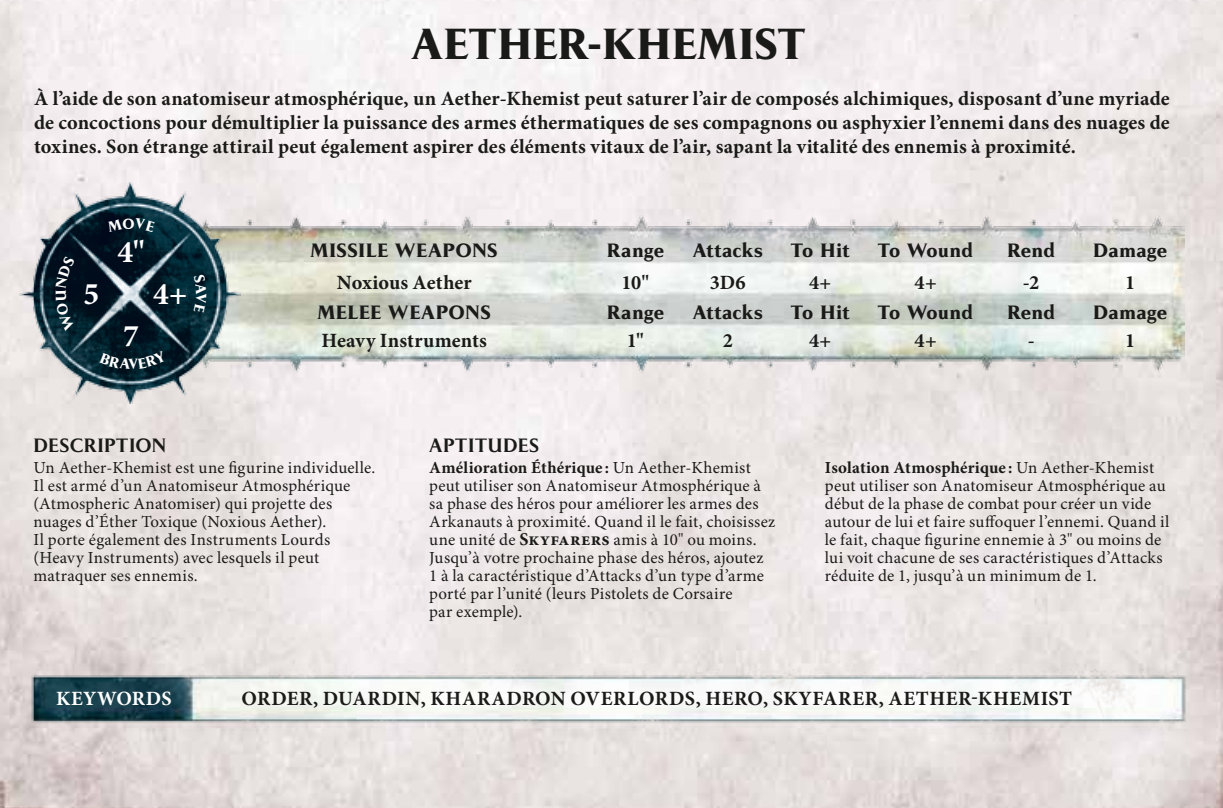
<style>
.page{position:relative;width:1223px;height:808px;background:#fff}
.page>*{position:absolute;margin:0;border:0;box-sizing:border-box;transform-origin:0 0}
.t1{font:700 40.5px "Pompei Std";letter-spacing:.005em;color:#1a1a18}
.t2{font:700 31.5px "Minion Pro";color:#fff}
.t3{font:700 20.25px/23.6px "Minion Pro";letter-spacing:.015em;color:#1a1a18;text-align:justify}
.t4{font:700 20.25px "Minion Pro";letter-spacing:.01em;color:#fff}
.t5{font:700 18px "Pompei Std";letter-spacing:.02em;color:#1a1a18}
.t6{font:600 18px "Pompei Std";letter-spacing:.03em;color:#1a1a18}
.t7{font:16.88px/18px "Minion Pro";letter-spacing:.015em;color:#1a1a18}
.s1{font-weight:700}
.s2{font-weight:700;font-size:18px}
</style>
<div class="page">
<img style="left:138px;top:199px;width:1046px;height:221px">
<img style="left:20px;top:183px;width:221px;height:220px">
<img style="left:22px;top:659px;width:1167px;height:94px">
<svg style="left:107px;top:218px;width:48px;height:14px"></svg>
<svg style="left:194px;top:274px;width:12px;height:39px"></svg>
<svg style="left:99px;top:351px;width:67px;height:18px"></svg>
<svg style="left:56px;top:255px;width:19px;height:77px"></svg>
<h1 class="t1" style="left:411px;top:18px;width:396px">AETHER-KHEMIST</h1>
<p class="t3" style="left:34px;top:88px;width:1136px">À l’aide de son anatomiseur atmosphérique, un Aether-Khemist peut saturer l’air de composés alchimiques, disposant d’une myriade de concoctions pour démultiplier la puissance des armes éthermatiques de ses compagnons ou asphyxier l’ennemi dans des nuages de toxines. Son étrange attirail peut également aspirer des éléments vitaux de l’air, sapant la vitalité des ennemis à proximité.</p>
<h2 class="t2" style="left:117px;top:233px;width:29px">4"</h2>
<h2 class="t2" style="left:83px;top:275px;width:17px">5</h2>
<h2 class="t2" style="left:153px;top:275px;width:36px">4+</h2>
<h2 class="t2" style="left:123px;top:317px;width:17px">7</h2>
<p class="t5" style="left:310px;top:238px;width:188px">MISSILE WEAPONS</p>
<p class="t5" style="left:606px;top:238px;width:59px">Range</p>
<p class="t5" style="left:692px;top:238px;width:72px">Attacks</p>
<p class="t5" style="left:790px;top:238px;width:60px">To Hit</p>
<p class="t5" style="left:877px;top:238px;width:97px">To Wound</p>
<p class="t5" style="left:1006px;top:238px;width:50px">Rend</p>
<p class="t5" style="left:1092px;top:238px;width:75px">Damage</p>
<p class="t3" style="left:337px;top:272px;width:136px">Noxious Aether</p>
<p class="t3" style="left:621px;top:272px;width:29px">10"</p>
<p class="t3" style="left:709px;top:272px;width:37px">3D6</p>
<p class="t3" style="left:808px;top:272px;width:24px">4+</p>
<p class="t3" style="left:914px;top:272px;width:24px">4+</p>
<p class="t3" style="left:1022px;top:272px;width:18px">-2</p>
<p class="t3" style="left:1124px;top:272px;width:12px">1</p>
<p class="t5" style="left:317px;top:300px;width:175px">MELEE WEAPONS</p>
<p class="t5" style="left:606px;top:300px;width:59px">Range</p>
<p class="t5" style="left:692px;top:300px;width:72px">Attacks</p>
<p class="t5" style="left:790px;top:300px;width:60px">To Hit</p>
<p class="t5" style="left:877px;top:300px;width:97px">To Wound</p>
<p class="t5" style="left:1006px;top:300px;width:50px">Rend</p>
<p class="t5" style="left:1092px;top:300px;width:75px">Damage</p>
<p class="t3" style="left:321px;top:329px;width:167px">Heavy Instruments</p>
<p class="t3" style="left:626px;top:329px;width:19px">1"</p>
<p class="t3" style="left:722px;top:329px;width:12px">2</p>
<p class="t3" style="left:808px;top:329px;width:24px">4+</p>
<p class="t3" style="left:914px;top:329px;width:24px">4+</p>
<p class="t3" style="left:1027px;top:329px;width:7px">-</p>
<p class="t3" style="left:1124px;top:329px;width:12px">1</p>
<p class="t6" style="left:33px;top:433px;width:134px">DESCRIPTION</p>
<p class="t7" style="left:33px;top:459px;width:343px">Un Aether-Khemist est une figurine individuelle.<br>Il est armé d’un Anatomiseur Atmosphérique (Atmospheric Anatomiser) qui projette des nuages d’Éther Toxique (Noxious Aether).<br>Il porte également des Instruments Lourds (Heavy Instruments) avec lesquels il peut matraquer ses ennemis.</p>
<p class="t6" style="left:429px;top:433px;width:111px">APTITUDES</p>
<p class="t7" style="left:429px;top:459px;width:347px"><span class="s1">Amélioration Éthérique :</span> Un Aether-Khemist peut utiliser son Anatomiseur Atmosphérique à sa phase des héros pour améliorer les armes des Arkanauts à proximité. Quand il le fait, choisissez une unité de <span class="s2">Skyfarers</span> amis à 10" ou moins.<br>Jusqu’à votre prochaine phase des héros, ajoutez 1 à la caractéristique d’Attacks d’un type d’arme porté par l’unité (leurs Pistolets de Corsaire<br>par exemple).</p>
<p class="t7" style="left:824px;top:459px;width:346px"><span class="s1">Isolation Atmosphérique :</span> Un Aether-Khemist peut utiliser son Anatomiseur Atmosphérique au début de la phase de combat pour créer un vide autour de lui et faire suffoquer l’ennemi. Quand il le fait, chaque figurine ennemie à 3" ou moins de lui voit chacune de ses caractéristiques d’Attacks réduite de 1, jusqu’à un minimum de 1.</p>
<p class="t4" style="left:56px;top:686px;width:117px">KEYWORDS</p>
<p class="t3" style="left:241px;top:687px;width:831px">ORDER, DUARDIN, KHARADRON OVERLORDS, HERO, SKYFARER, AETHER-KHEMIST</p>
</div>
